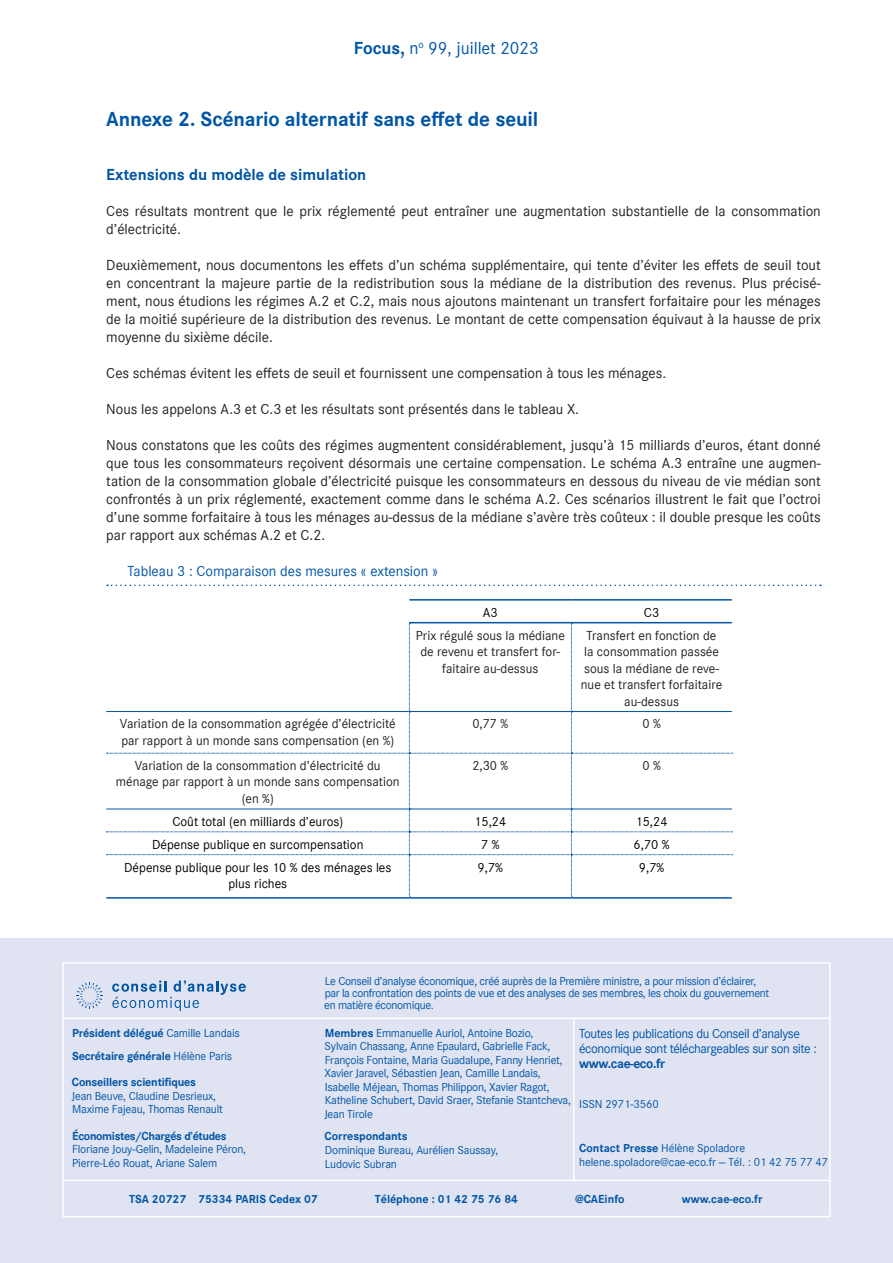
<style>
.page{position:relative;width:893px;height:1263px;background:#fff}
.page>*{position:absolute;margin:0;border:0;box-sizing:border-box;transform-origin:0 0}
.t1{font:700 21px "Corporate S";letter-spacing:-.005em;color:#0155a5}
.t2{font:18px "Corporate S";color:#0155a5}
.t3{font:700 18px "Corporate S";color:#0155a5}
.t4{font:700 16.5px "Corporate S";color:#0155a5}
.t5{font:15px/18px "Corporate S";color:#231f20;text-align:justify}
.t6{font:15px "Corporate S";color:#0155a5}
.t7{font:13.5px/16.5px "Corporate S";color:#231f20;text-align:center}
.t8{font:13.5px/16.5px "Corporate S";color:#000001;text-align:center}
.t9{font:13.5px/15px "Corporate S";letter-spacing:-.03em;color:#0155a5}
.t10{font:700 13.5px "Corporate S";letter-spacing:-.03em;color:#0155a5}
.t11{font:12px/13.5px "Corporate S";letter-spacing:-.02em;color:#0155a5}
.t12{font:700 12px/23.5px "Corporate S";letter-spacing:-.015em;color:#0155a5}
.s1{font-weight:700}
.s2{font-weight:400}
</style>
<div class="page">
<svg style="left:107px;top:585px;width:714px;height:1px"></svg>
<hr style="left:409px;top:599px;width:162px;height:2px;background:#0155a5">
<hr style="left:571px;top:599px;width:161px;height:2px;background:#0155a5">
<hr style="left:409px;top:622px;width:162px;height:1px;background:#0155a5">
<hr style="left:571px;top:622px;width:161px;height:1px;background:#0155a5">
<hr style="left:106px;top:897px;width:303px;height:2px;background:#0155a5">
<hr style="left:409px;top:897px;width:162px;height:2px;background:#0155a5">
<hr style="left:571px;top:897px;width:161px;height:2px;background:#0155a5">
<svg style="left:106px;top:623px;width:627px;height:275px"></svg>
<hr style="left:106px;top:809px;width:303px;height:1px;background:#0155a5">
<hr style="left:409px;top:809px;width:162px;height:1px;background:#0155a5">
<hr style="left:571px;top:809px;width:161px;height:1px;background:#0155a5">
<div style="left:0;top:938px;width:893px;height:325px;background:#e0e4f2"></div>
<svg style="left:112px;top:980px;width:134px;height:31px"></svg>
<svg style="left:76px;top:982px;width:27px;height:26px"></svg>
<hr style="left:64px;top:962px;width:765px;height:2px;background:#fff">
<hr style="left:64px;top:1017px;width:765px;height:2px;background:#fff">
<hr style="left:62px;top:1180px;width:767px;height:1px;background:#fff">
<hr style="left:63px;top:1216px;width:768px;height:1px;background:#fff">
<hr style="left:62px;top:962px;width:2px;height:255px;background:#fff">
<hr style="left:829px;top:962px;width:2px;height:255px;background:#fff">
<hr style="left:573px;top:1018px;width:2px;height:163px;background:#fff">
<p class="t2" style="left:354px;top:36px;width:186px"><span class="s1">Focus,</span> n<sup>o</sup> 99, juillet 2023</p>
<h1 class="t1" style="left:106px;top:105px;width:433px">Annexe 2. Scénario alternatif sans effet de seuil</h1>
<p class="t4" style="left:106px;top:163px;width:261px">Extensions du modèle de simulation</p>
<p class="t5" style="left:106px;top:201px;width:716px">Ces résultats montrent que le prix réglementé peut entraîner une augmentation substantielle de la consommation d’électricité.</p>
<p class="t5" style="left:106px;top:255px;width:716px">Deuxièmement, nous documentons les effets d’un schéma supplémentaire, qui tente d’éviter les effets de seuil tout en concentrant la majeure partie de la redistribution sous la médiane de la distribution des revenus. Plus précisé&shy;ment, nous étudions les régimes A.2 et C.2, mais nous ajoutons maintenant un transfert forfaitaire pour les ménages de la moitié supérieure de la distribution des revenus. Le montant de cette compensation équivaut à la hausse de prix moyenne du sixième décile.</p>
<p class="t5" style="left:106px;top:363px;width:561px">Ces schémas évitent les effets de seuil et fournissent une compensation à tous les ménages.</p>
<p class="t5" style="left:106px;top:399px;width:474px">Nous les appelons A.3 et C.3 et les résultats sont présentés dans le tableau X.</p>
<p class="t5" style="left:106px;top:435px;width:716px">Nous constatons que les coûts des régimes augmentent considérablement, jusqu’à 15 milliards d’euros, étant donné que tous les consommateurs reçoivent désormais une certaine compensation. Le schéma A.3 entraîne une augmen&shy;tation de la consommation globale d’électricité puisque les consommateurs en dessous du niveau de vie médian sont confrontés à un prix réglementé, exactement comme dans le schéma A.2. Ces scénarios illustrent le fait que l’octroi d’une somme forfaitaire à tous les ménages au-dessus de la médiane s’avère très coûteux : il double presque les coûts par rapport aux schémas A.2 et C.2.</p>
<p class="t6" style="left:128px;top:561px;width:312px">Tableau 3 : Comparaison des mesures « extension »</p>
<p class="t8" style="left:483px;top:603px;width:16px">A3</p>
<p class="t8" style="left:644px;top:603px;width:17px">C3</p>
<p class="t7" style="left:416px;top:626px;width:151px">Prix régulé sous la médiane de revenu et transfert for&shy;faitaire au-dessus</p>
<p class="t7" style="left:581px;top:626px;width:143px">Transfert en fonction de la consommation passée sous la médiane de reve&shy;nue et transfert forfaitaire au-dessus</p>
<p class="t7" style="left:120px;top:715px;width:277px;text-align:left">Variation de la consommation agrégée d’électricité par rapport à un monde sans compensation (en %)</p>
<p class="t7" style="left:472px;top:715px;width:37px">0,77 %</p>
<p class="t7" style="left:642px;top:715px;width:20px">0 %</p>
<p class="t7" style="left:116px;top:757px;width:285px">Variation de la consommation d’électricité du ménage par rapport à un monde sans compensation (en %)</p>
<p class="t7" style="left:472px;top:757px;width:37px">2,30 %</p>
<p class="t7" style="left:642px;top:757px;width:20px">0 %</p>
<p class="t8" style="left:172px;top:813px;width:172px">Coût total (en milliards d’euros)</p>
<p class="t8" style="left:474px;top:813px;width:34px">15,24</p>
<p class="t8" style="left:636px;top:813px;width:34px">15,24</p>
<p class="t8" style="left:152px;top:835px;width:213px">Dépense publique en surcompensation</p>
<p class="t8" style="left:481px;top:835px;width:20px">7 %</p>
<p class="t8" style="left:634px;top:835px;width:37px">6,70 %</p>
<p class="t8" style="left:124px;top:858px;width:269px">Dépense publique pour les 10 % des ménages les plus riches</p>
<p class="t8" style="left:478px;top:858px;width:27px">9,7%</p>
<p class="t8" style="left:639px;top:858px;width:27px">9,7%</p>
<p class="t12" style="left:72px;top:1020px;width:169px">Président délégué <span class="s2">Camille Landais<br></span>Secrétaire générale <span class="s2">Hélène Paris</span></p>
<p class="t12" style="left:72px;top:1070px;width:125px">Conseillers scientifiques</p>
<p class="t11" style="left:72px;top:1089px;width:153px">Jean Beuve, Claudine Desrieux,<br>Maxime Fajeau, Thomas Renault</p>
<p class="t12" style="left:72px;top:1123px;width:156px">Économistes/Chargés d’études</p>
<p class="t11" style="left:72px;top:1142px;width:175px">Floriane Jouy-Gelin, Madeleine Péron,<br>Pierre-Léo Rouat, Ariane Salem</p>
<p class="t11" style="left:324px;top:975px;width:446px;line-height:12px">Le Conseil d’analyse économique, créé auprès de la Première ministre, a pour mission d’éclairer, par la confrontation des points de vue et des analyses de ses membres, les choix du gouvernement en matière économique.</p>
<p class="t9" style="left:579px;top:1025px;width:239px">Toutes les publications du Conseil d’analyse économique sont téléchargeables sur son site :</p>
<p class="t10" style="left:579px;top:1054px;width:87px">www.cae-eco.fr</p>
<p class="t11" style="left:579px;top:1097px;width:81px">ISSN 2971-3560</p>
<p class="t11" style="left:579px;top:1141px;width:251px"><span class="s1">Contact Presse</span> Hélène Spoladore helene.spoladore@cae-eco.fr — Tél. : 01 42 75 77 47</p>
<p class="t11" style="left:324px;top:1025px;width:248px"><span class="s1">Membres</span> Emmanuelle Auriol, Antoine Bozio,<br>Sylvain Chassang, Anne Epaulard, Gabrielle Fack, François Fontaine, Maria Guadalupe, Fanny Henriet, Xavier Jaravel, Sébastien Jean, Camille Landais, Isabelle Méjean, Thomas Philippon, Xavier Ragot, Katheline Schubert, David Sraer, Stefanie Stantcheva, Jean Tirole</p>
<p class="t12" style="left:325px;top:1123px;width:85px">Correspondants</p>
<p class="t11" style="left:325px;top:1143px;width:175px">Dominique Bureau, Aurélien Saussay,<br>Ludovic Subran</p>
<p class="t3" style="left:436px;top:1188px;width:22px">18</p>
<p class="t12" style="left:129px;top:1187px;width:190px">TSA 20727 75334 PARIS Cedex 07</p>
<p class="t12" style="left:375px;top:1187px;width:145px">Téléphone : 01 42 75 76 84</p>
<p class="t12" style="left:575px;top:1187px;width:51px">@CAEinfo</p>
<p class="t12" style="left:682px;top:1187px;width:83px">www.cae-eco.fr</p>
</div>
